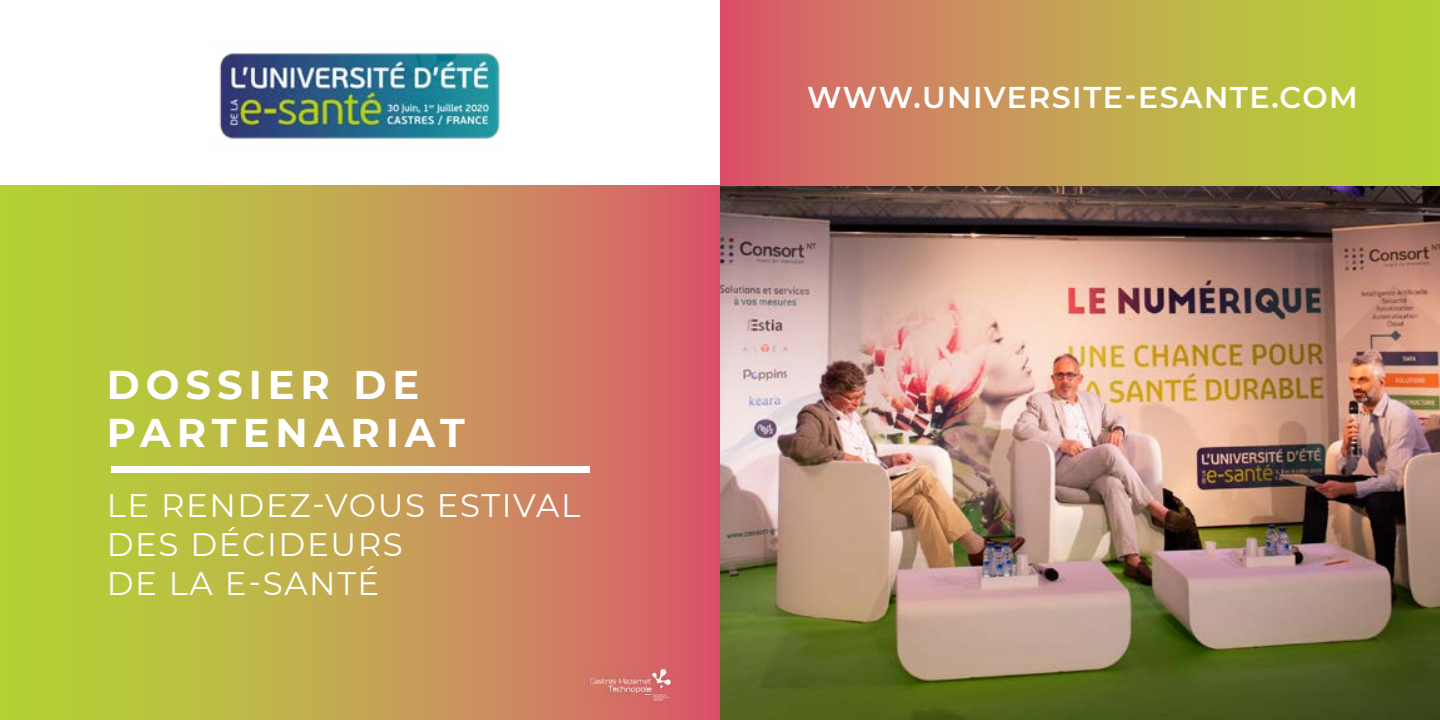
<style>
.page{position:relative;width:1440px;height:720px;background:#fff}
.page>*{position:absolute;margin:0;border:0;box-sizing:border-box;transform-origin:0 0}
.t1{font:700 40px/48.8px "Montserrat";letter-spacing:.15em;color:#fff}
.t2{font:32.5px/39px "Montserrat";letter-spacing:.05em;color:#fff}
.t3{font:600 30px "Montserrat";letter-spacing:.05em;color:#fff}
</style>
<div class="page">
<img style="left:720px;top:185px;width:720px;height:535px">
<svg style="left:720px;top:0;width:720px;height:185px;background:#c59e51"></svg>
<svg style="left:0;top:185px;width:720px;height:535px;background:#c4a051"></svg>
<img style="left:219px;top:53px;width:281px;height:86px">
<div style="left:111px;top:466px;width:478px;height:6px;background:#fff"></div>
<img style="left:587px;top:666px;width:88px;height:37px">
<p class="t1" style="left:107px;top:358px;width:360px">DOSSIER DE<br>PARTENARIAT</p>
<p class="t2" style="left:107px;top:485px;width:475px">LE RENDEZ-VOUS ESTIVAL<br>DES DÉCIDEURS<br>DE LA E-SANTÉ</p>
<p class="t3" style="left:807px;top:76px;width:552px">WWW.UNIVERSITE-ESANTE.COM</p>
</div>
